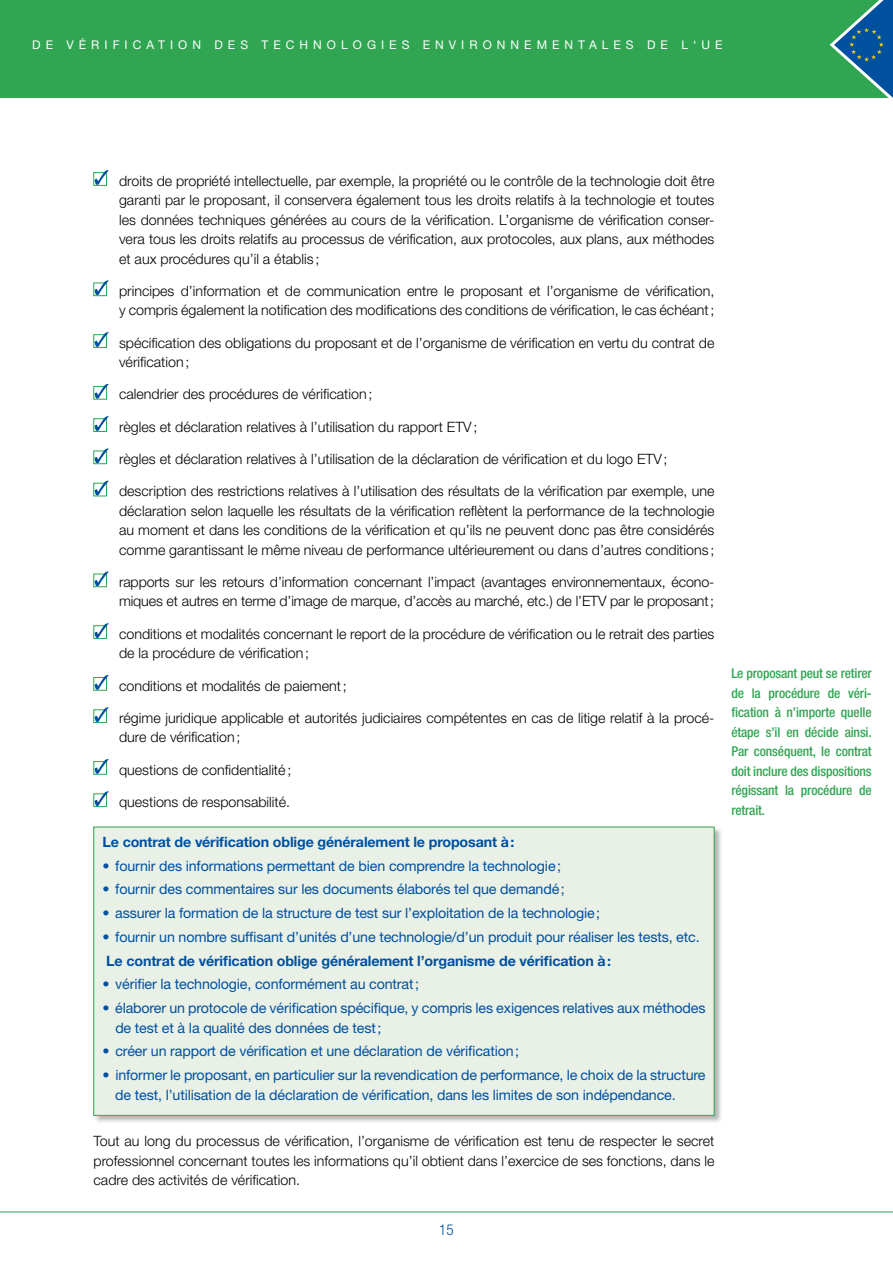
<style>
.page{position:relative;width:893px;height:1263px;background:#fff}
.page>*{position:absolute;margin:0;border:0;box-sizing:border-box;transform-origin:0 0}
.t1{font:300 condensed 15px "Helvetica Neue";color:#0050a0}
.t2{font:300 14.25px/19.5px "Helvetica Neue";color:#000}
.t3{font:14.25px/19.5px "Helvetica Neue";letter-spacing:-.01em;color:#0050a0}
.t4{font:700 14.25px "Helvetica Neue";letter-spacing:-.01em;color:#0050a0}
.t5{font:500 condensed 13.5px/19.5px "Helvetica Neue";letter-spacing:-.01em;color:#30a552;text-align:justify}
.t6{font:12px "Helvetica Neue";letter-spacing:.42em;color:#fff}
</style>
<div class="page">
<div style="left:0;top:0;width:893px;height:98px;background:#30a552"></div>
<svg style="left:830px;top:0;width:63px;height:98px"></svg>
<hr style="left:0;top:1212px;width:893px;height:1px;background:#30a552">
<svg style="left:94px;top:172px;width:13px;height:14px"></svg>
<svg style="left:95px;top:170px;width:14px;height:15px"></svg>
<svg style="left:94px;top:283px;width:13px;height:13px"></svg>
<svg style="left:95px;top:280px;width:14px;height:15px"></svg>
<svg style="left:94px;top:334px;width:13px;height:14px"></svg>
<svg style="left:95px;top:332px;width:14px;height:15px"></svg>
<svg style="left:94px;top:386px;width:1px;height:13px"></svg>
<svg style="left:95px;top:384px;width:14px;height:15px"></svg>
<svg style="left:94px;top:418px;width:13px;height:14px"></svg>
<svg style="left:95px;top:416px;width:14px;height:15px"></svg>
<svg style="left:94px;top:451px;width:13px;height:13px"></svg>
<svg style="left:95px;top:448px;width:14px;height:15px"></svg>
<svg style="left:94px;top:483px;width:13px;height:13px"></svg>
<svg style="left:95px;top:481px;width:14px;height:14px"></svg>
<svg style="left:94px;top:574px;width:13px;height:13px"></svg>
<svg style="left:95px;top:571px;width:14px;height:15px"></svg>
<svg style="left:94px;top:625px;width:13px;height:14px"></svg>
<svg style="left:95px;top:623px;width:14px;height:15px"></svg>
<svg style="left:94px;top:677px;width:1px;height:13px"></svg>
<svg style="left:95px;top:675px;width:14px;height:15px"></svg>
<svg style="left:94px;top:709px;width:13px;height:14px"></svg>
<svg style="left:95px;top:707px;width:14px;height:15px"></svg>
<svg style="left:94px;top:761px;width:1px;height:13px"></svg>
<svg style="left:95px;top:759px;width:14px;height:15px"></svg>
<svg style="left:94px;top:793px;width:13px;height:14px"></svg>
<svg style="left:95px;top:791px;width:14px;height:15px"></svg>
<div style="left:93px;top:826px;width:630px;height:298px;background:#000;opacity:.3"></div>
<div style="left:94px;top:827px;width:620px;height:288px;background:#e9f1e7"></div>
<p class="t6" style="left:32px;top:37px;width:681px">de vérification des technolog ies environnementales de l‘UE</p>
<p class="t2" style="left:119px;top:170px;width:597px;text-align:justify">droits de propriété intellectuelle, par exemple, la propriété ou le contrôle de la technologie doit être garanti par le proposant, il conservera également tous les droits relatifs à la technologie et toutes les données techniques générées au cours de la vérification. L’organisme de vérification conser&shy;vera tous les droits relatifs au processus de vérification, aux protocoles, aux plans, aux méthodes et aux procédures qu’il a établis ;</p>
<p class="t2" style="left:119px;top:281px;width:597px">principes d’information et de communication entre le proposant et l’organisme de vérification, y compris également la notification des modifications des conditions de vérification, le cas échéant;</p>
<p class="t2" style="left:119px;top:332px;width:597px">spécification des obligations du proposant et de l’organisme de vérification en vertu du contrat de vérification;</p>
<p class="t2" style="left:119px;top:384px;width:255px">calendrier des procédures de vérification;</p>
<p class="t2" style="left:119px;top:416px;width:360px">règles et déclaration relatives à l’utilisation du rapport ETV;</p>
<p class="t2" style="left:119px;top:449px;width:550px">règles et déclaration relatives à l’utilisation de la déclaration de vérification et du logo ETV;</p>
<p class="t2" style="left:119px;top:481px;width:597px;text-align:justify">description des restrictions relatives à l’utilisation des résultats de la vérification par exemple, une déclaration selon laquelle les résultats de la vérification reflètent la performance de la technologie au moment et dans les conditions de la vérification et qu’ils ne peuvent donc pas être considérés comme garantissant le même niveau de performance ultérieurement ou dans d’autres conditions ;</p>
<p class="t2" style="left:119px;top:572px;width:597px">rapports sur les retours d’information concernant l’impact (avantages environnementaux, écono&shy;miques et autres en terme d’image de marque, d’accès au marché, etc.) de l’ETV par le proposant;</p>
<p class="t2" style="left:119px;top:624px;width:597px">conditions et modalités concernant le report de la procédure de vérification ou le retrait des parties de la procédure de vérification;</p>
<p class="t2" style="left:119px;top:675px;width:229px">conditions et modalités de paiement;</p>
<p class="t2" style="left:119px;top:708px;width:597px">régime juridique applicable et autorités judiciaires compétentes en cas de litige relatif à la procé&shy;dure de vérification;</p>
<p class="t2" style="left:119px;top:759px;width:174px">questions de confidentialité;</p>
<p class="t2" style="left:119px;top:792px;width:173px">questions de responsabilité.</p>
<p class="t4" style="left:102px;top:833px;width:413px">Le contrat de vérification oblige généralement le proposant à:</p>
<p class="t3" style="left:102px;top:856px;width:460px">• fournir des informations permettant de bien comprendre la technologie;</p>
<p class="t3" style="left:102px;top:879px;width:464px">• fournir des commentaires sur les documents élaborés tel que demandé;</p>
<p class="t3" style="left:102px;top:903px;width:499px">• assurer la formation de la structure de test sur l’exploitation de la technologie;</p>
<p class="t3" style="left:102px;top:927px;width:599px">• fournir un nombre suffisant d’unités d’une technologie/d’un produit pour réaliser les tests, etc.</p>
<p class="t4" style="left:106px;top:952px;width:506px">Le contrat de vérification oblige généralement l’organisme de vérification à:</p>
<p class="t3" style="left:102px;top:974px;width:318px">• vérifier la technologie, conformément au contrat;</p>
<p class="t3" style="left:115px;top:998px;width:592px;text-indent:-13px">• élaborer un protocole de vérification spécifique, y compris les exigences relatives aux méthodes de test et à la qualité des données de test;</p>
<p class="t3" style="left:103px;top:1041px;width:418px">• créer un rapport de vérification et une déclaration de vérification;</p>
<p class="t3" style="left:115px;top:1065px;width:592px;text-indent:-13px">• informer le proposant, en particulier sur la revendication de performance, le choix de la structure de test, l’utilisation de la déclaration de vérification, dans les limites de son indépendance.</p>
<p class="t2" style="left:94px;top:1131px;width:622px;text-align:justify">Tout au long du processus de vérification, l’organisme de vérification est tenu de respecter le secret professionnel concernant toutes les informations qu’il obtient dans l’exercice de ses fonctions, dans le cadre des activités de vérification.</p>
<p class="t1" style="left:439px;top:1221px;width:16px">15</p>
<p class="t5" style="left:731px;top:663px;width:142px">Le proposant peut se retirer de la procédure de véri&shy;fication à n’importe quelle étape s’il en décide ainsi.<br>Par conséquent, le contrat doit inclure des dispositions régissant la procédure de retrait.</p>
</div>
